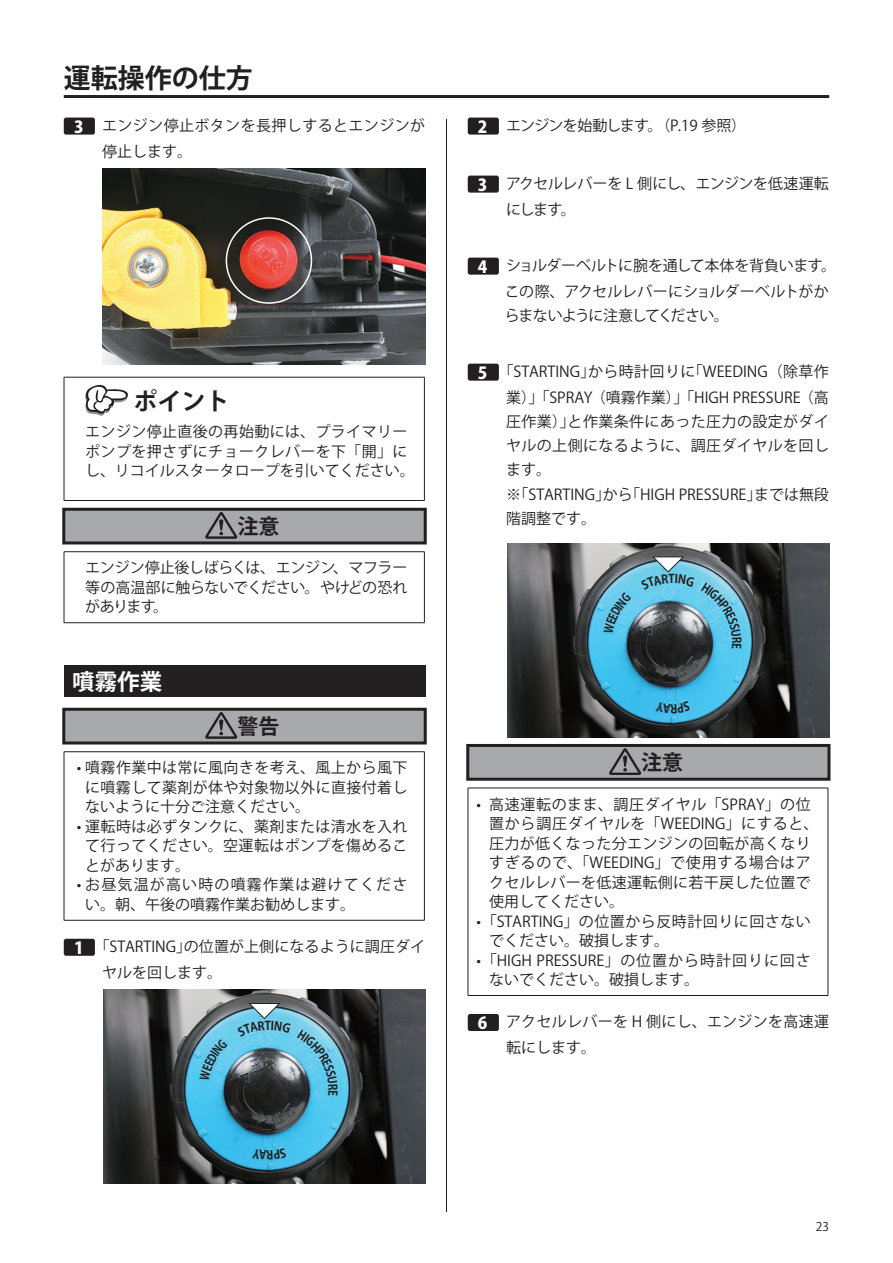
<style>
.page{position:relative;width:893px;height:1263px;background:#fff}
.page>*{position:absolute;margin:0;border:0;box-sizing:border-box;transform-origin:0 0}
.t1{font:700 27px "Koz Go Pro";color:#231f20}
.t2{font:700 24px "Koz Go Pr 6 N";color:#231f20}
.t3{font:700 22.5px "Koz Go Pro";color:#fff}
.t4{font:700 21px "Koz Go Pr 6 N";color:#231f20}
.t5{font:15px/19.5px "Koz Go Pr 6 N";letter-spacing:.005em;color:#231f20}
.t6{font:15px/19.5px "Koz Go Pro";letter-spacing:.025em;color:#231f20;text-align:justify}
.t7{font:15px/24.3px "Koz Go Pr 6 N";letter-spacing:.025em;color:#231f20}
.t8{font:15px/19.5px "Koz Go Pro";letter-spacing:.075em;color:#231f20}
.t9{font:15px/26px "Koz Go Pr 6 N";letter-spacing:-.03em;color:#231f20}
.t10{font:15px "Koz Go Pr 6 N";letter-spacing:-.04em;color:#231f20}
.t11{font:15px "Koz Go Pr 6 N";letter-spacing:-.08em;color:#231f20}
.t12{font:12px "Koz Go Pro";color:#231f20}
.s1{font-family:"Koz Go Pro";font-weight:800;font-size:16.5px;color:#fff}
</style>
<div class="page">
<hr style="left:446px;top:119px;width:1px;height:1093px;background:#231f20">
<div style="left:64px;top:665px;width:361px;height:31px;background:#231f20"></div>
<div style="left:64px;top:709px;width:361px;height:34px;background:#a8a9ad"></div>
<div style="left:62px;top:708px;width:365px;height:36px;border:3px solid #231f20"></div>
<svg style="left:205px;top:712px;width:32px;height:27px"></svg>
<hr style="left:64px;top:751px;width:361px;height:1px;background:#231f20">
<hr style="left:64px;top:752px;width:1px;height:168px;background:#231f20">
<hr style="left:424px;top:752px;width:1px;height:168px;background:#231f20">
<hr style="left:64px;top:920px;width:361px;height:1px;background:#231f20">
<div style="left:64px;top:939px;width:31px;height:17px;background:#231f20;border-radius:2px"></div>
<img style="left:104px;top:990px;width:321px;height:194px">
<hr style="left:64px;top:95px;width:765px;height:3px;background:#231f20">
<div style="left:468px;top:745px;width:361px;height:34px;background:#a8a9ad"></div>
<div style="left:466px;top:744px;width:364px;height:37px;border:3px solid #231f20"></div>
<div style="left:468px;top:118px;width:31px;height:17px;background:#231f20;border-radius:2px"></div>
<div style="left:468px;top:176px;width:31px;height:17px;background:#231f20;border-radius:2px"></div>
<div style="left:468px;top:258px;width:31px;height:17px;background:#231f20;border-radius:2px"></div>
<div style="left:468px;top:364px;width:31px;height:17px;background:#231f20;border-radius:2px"></div>
<img style="left:507px;top:543px;width:322px;height:194px">
<svg style="left:609px;top:748px;width:32px;height:27px"></svg>
<hr style="left:468px;top:788px;width:360px;height:1px;background:#231f20">
<hr style="left:468px;top:788px;width:1px;height:207px;background:#231f20">
<hr style="left:828px;top:788px;width:1px;height:207px;background:#231f20">
<hr style="left:468px;top:995px;width:360px;height:1px;background:#231f20">
<div style="left:468px;top:1014px;width:31px;height:17px;background:#231f20;border-radius:2px"></div>
<div style="left:64px;top:509px;width:361px;height:34px;background:#a8a9ad"></div>
<div style="left:62px;top:508px;width:365px;height:36px;border:3px solid #231f20"></div>
<div style="left:64px;top:118px;width:31px;height:17px;background:#231f20;border-radius:2px"></div>
<img style="left:102px;top:169px;width:323px;height:195px">
<div style="left:226px;top:217px;width:86px;height:87px;border:2px solid #fff;border-radius:50%"></div>
<hr style="left:64px;top:377px;width:361px;height:1px;background:#231f20">
<hr style="left:64px;top:377px;width:1px;height:123px;background:#231f20">
<hr style="left:424px;top:377px;width:1px;height:123px;background:#231f20">
<hr style="left:64px;top:500px;width:361px;height:1px;background:#231f20">
<svg style="left:85px;top:384px;width:43px;height:32px"></svg>
<svg style="left:205px;top:512px;width:32px;height:27px"></svg>
<hr style="left:64px;top:551px;width:361px;height:1px;background:#231f20">
<hr style="left:64px;top:552px;width:1px;height:70px;background:#231f20">
<hr style="left:424px;top:552px;width:1px;height:70px;background:#231f20">
<hr style="left:64px;top:622px;width:361px;height:1px;background:#231f20">
<svg style="left:297px;top:1029px;width:41px;height:66px;background:#66b8d4"></svg>
<svg style="left:252px;top:1148px;width:35px;height:12px"></svg>
<svg style="left:199px;top:1003px;width:92px;height:122px;background:#5a8d9e"></svg>
<svg style="left:701px;top:583px;width:41px;height:66px;background:#65b8d4"></svg>
<svg style="left:656px;top:701px;width:34px;height:12px"></svg>
<svg style="left:603px;top:556px;width:92px;height:123px;background:#598c9d"></svg>
<h1 class="t1" style="left:64px;top:60px;width:190px">運転操作の仕方</h1>
<p class="t7" style="left:102px;top:113px;width:325px;line-height:26px;text-indent:-28px"><span class="s1">3</span> エンジン停止ボタンを長押しするとエンジンが停止します。</p>
<h2 class="t2" style="left:133px;top:387px;width:97px">ポイント</h2>
<p class="t6" style="left:85px;top:422px;width:331px;text-align:left">エンジン停止直後の再始動には、プライマリーポンプを押さずにチョークレバーを下「開」にし、リコイルスタータロープを引いてください。</p>
<h3 class="t4" style="left:237px;top:514px;width:43px">注意</h3>
<p class="t6" style="left:85px;top:559px;width:324px">エンジン停止後しばらくは、エンジン、マフラー等の高温部に触らないでください。やけどの恐れがあります。</p>
<h3 class="t3" style="left:72px;top:667px;width:91px">噴霧作業</h3>
<h3 class="t4" style="left:237px;top:714px;width:43px">警告</h3>
<p class="t6" style="left:85px;top:759px;width:324px;text-indent:-9px">• 噴霧作業中は常に風向きを考え、風上から風下に噴霧して薬剤が体や対象物以外に直接付着しないように十分ご注意ください。</p>
<p class="t6" style="left:85px;top:817px;width:324px;text-indent:-9px">• 運転時は必ずタンクに、薬剤または清水を入れて行ってください。空運転はポンプを傷めることがあります。</p>
<p class="t8" style="left:85px;top:876px;width:324px;text-indent:-9px">• お昼気温が高い時の噴霧作業は避けてください。朝、午後の噴霧作業お勧めします。</p>
<p class="t5" style="left:102px;top:934px;width:325px;line-height:26px;text-indent:-28px"><span class="s1">1</span> 「STARTING」の位置が上側になるように調圧ダイヤルを回します。</p>
<p class="t10" style="left:478px;top:117px;width:270px"><span class="s1">2</span> エンジンを始動します。（P.19 参照）</p>
<p class="t9" style="left:506px;top:171px;width:324px;text-indent:-28px"><span class="s1">3</span> アクセルレバーを L 側にし、エンジンを低速運転にします。</p>
<p class="t5" style="left:505px;top:253px;width:333px;line-height:26px;text-indent:-27px"><span class="s1">4</span> ショルダーベルトに腕を通して本体を背負います。この際、アクセルレバーにショルダーベルトがか</p>
<p class="t11" style="left:505px;top:307px;width:225px">らまないように注意してください。</p>
<p class="t5" style="left:478px;top:359px;width:352px;line-height:26px;text-align:right"><span class="s1">5</span> 「STARTING」から時計回りに「WEEDING（除草作業）」「SPRAY（噴霧作業）」「HIGH PRESSURE（高</p>
<p class="t7" style="left:506px;top:409px;width:324px">圧作業）」と作業条件にあった圧力の設定がダイヤルの上側になるように、調圧ダイヤルを回します。<br>※「STARTING」から「HIGH PRESSURE」までは無段階調整です。</p>
<h3 class="t4" style="left:641px;top:750px;width:43px">注意</h3>
<p class="t5" style="left:489px;top:795px;width:331px;text-indent:-13px">• 高速運転のまま、調圧ダイヤル「SPRAY」の位置から調圧ダイヤルを「WEEDING」にすると、圧力が低くなった分エンジンの回転が高くなりすぎるので、「WEEDING」で使用する場合はアクセルレバーを低速運転側に若干戻した位置で使用してください。</p>
<p class="t5" style="left:489px;top:912px;width:323px;text-indent:-13px">•「STARTING」の位置から反時計回りに回さないでください。破損します。</p>
<p class="t5" style="left:489px;top:951px;width:323px;text-indent:-13px">•「HIGH PRESSURE」の位置から時計回りに回さないでください。破損します。</p>
<p class="t5" style="left:506px;top:1009px;width:324px;line-height:26px;text-indent:-28px"><span class="s1">6</span> アクセルレバーを H 側にし、エンジンを高速運転にします。</p>
<p class="t12" style="left:816px;top:1219px;width:15px">23</p>
</div>
